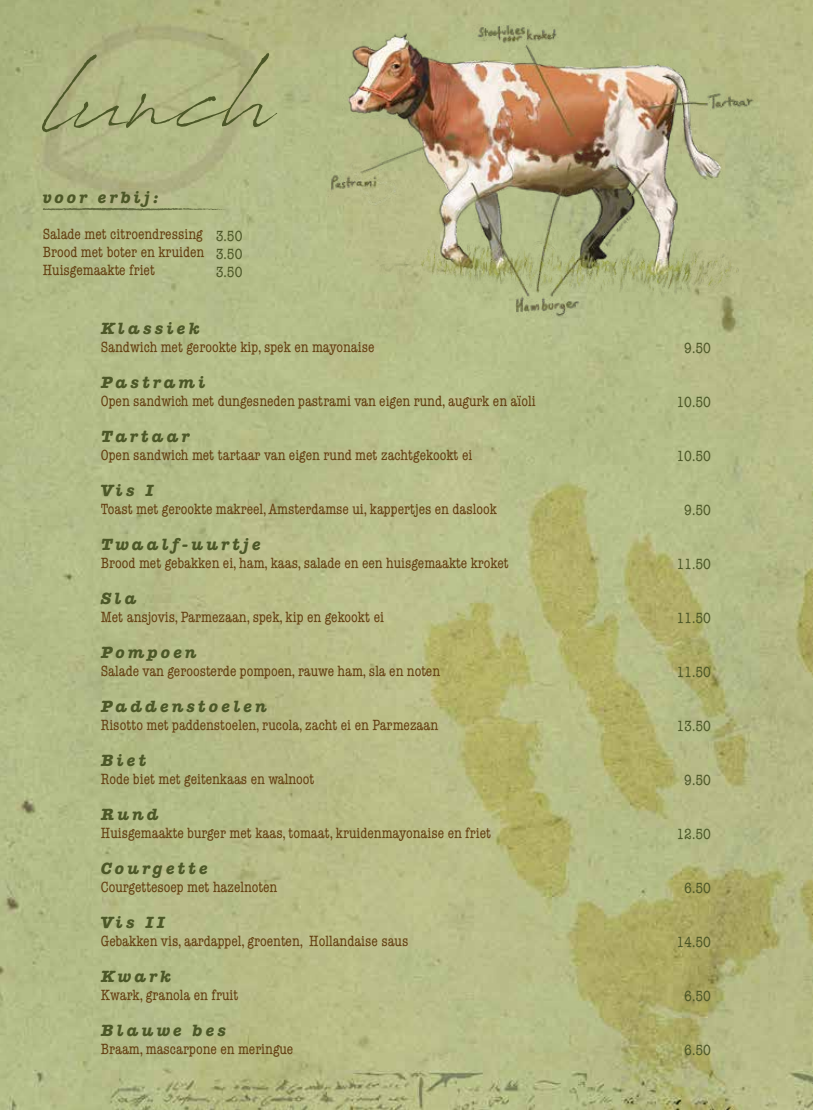
<style>
.page{position:relative;width:813px;height:1110px;background:#fff}
.page>*{position:absolute;margin:0;border:0;box-sizing:border-box;transform-origin:0 0}
.t1{font:118.35px "Antro Vectra";color:#4c5727}
.t2{font:italic 700 16.5px "American Typewriter Std";letter-spacing:.2em;color:#4c5727}
.t3{font:condensed 15px/18px "American Typewriter Std";color:#643f11;text-align:justify}
.t4{font:condensed 15px/18px "American Typewriter Std";color:#4c5727;text-align:justify}
</style>
<div class="page">
<img style="left:0;top:0;width:812px;height:1110px">
<svg style="left:42px;top:208px;width:184px;height:3px"></svg>
<img style="left:290px;top:0;width:497px;height:391px">
<h1 class="t1" style="left:44px;top:14px;width:227px">lunch</h1>
<p class="t2" style="left:43px;top:186px;width:117px">voor erbij:</p>
<p class="t3" style="left:43px;top:225px;width:163px">Salade met citroendressing Brood met boter en kruiden Huisgemaakte friet</p>
<p class="t4" style="left:216px;top:227px;width:28px">3.50<br>3.50<br>3.50</p>
<p class="t2" style="left:101px;top:317px;width:100px">Klassiek</p>
<p class="t3" style="left:101px;top:338px;width:275px">Sandwich met gerookte kip, spek en mayonaise</p>
<p class="t2" style="left:101px;top:371px;width:106px">Pastrami</p>
<p class="t3" style="left:101px;top:392px;width:436px">Open sandwich met dungesneden pastrami van eigen rund, augurk en aïoli</p>
<p class="t2" style="left:101px;top:425px;width:90px">Tartaar</p>
<p class="t3" style="left:101px;top:446px;width:373px">Open sandwich met tartaar van eigen rund met zachtgekookt ei</p>
<p class="t2" style="left:101px;top:479px;width:54px">Vis I</p>
<p class="t3" style="left:101px;top:500px;width:397px">Toast met gerookte makreel, Amsterdamse ui, kappertjes en daslook</p>
<p class="t2" style="left:101px;top:533px;width:161px">Twaalf-uurtje</p>
<p class="t3" style="left:101px;top:554px;width:409px">Brood met gebakken ei, ham, kaas, salade en een huisgemaakte kroket</p>
<p class="t2" style="left:101px;top:587px;width:37px">Sla</p>
<p class="t3" style="left:101px;top:608px;width:284px">Met ansjovis, Parmezaan, spek, kip en gekookt ei</p>
<p class="t2" style="left:101px;top:641px;width:97px">Pompoen</p>
<p class="t3" style="left:101px;top:662px;width:340px">Salade van geroosterde pompoen, rauwe ham, sla en noten</p>
<p class="t2" style="left:101px;top:695px;width:167px">Paddenstoelen</p>
<p class="t3" style="left:101px;top:716px;width:338px">Risotto met paddenstoelen, rucola, zacht ei en Parmezaan</p>
<p class="t2" style="left:101px;top:749px;width:47px">Biet</p>
<p class="t3" style="left:101px;top:770px;width:215px">Rode biet met geitenkaas en walnoot</p>
<p class="t2" style="left:101px;top:803px;width:59px">Rund</p>
<p class="t3" style="left:101px;top:824px;width:391px">Huisgemaakte burger met kaas, tomaat, kruidenmayonaise en friet</p>
<p class="t2" style="left:101px;top:857px;width:108px">Courgette</p>
<p class="t3" style="left:101px;top:878px;width:178px">Courgettesoep met hazelnoten</p>
<p class="t2" style="left:101px;top:911px;width:65px">Vis II</p>
<p class="t3" style="left:101px;top:932px;width:309px">Gebakken vis, aardappel, groenten, Hollandaise saus</p>
<p class="t2" style="left:101px;top:965px;width:72px">Kwark</p>
<p class="t3" style="left:101px;top:986px;width:139px">Kwark, granola en fruit</p>
<p class="t2" style="left:101px;top:1019px;width:127px">Blauwe bes</p>
<p class="t3" style="left:101px;top:1040px;width:194px">Braam, mascarpone en meringue</p>
<p class="t4" style="left:684px;top:339px;width:28px">9.50</p>
<p class="t4" style="left:676px;top:393px;width:36px">10.50</p>
<p class="t4" style="left:676px;top:447px;width:36px">10.50</p>
<p class="t4" style="left:684px;top:501px;width:28px">9.50</p>
<p class="t4" style="left:676px;top:555px;width:36px">11.50</p>
<p class="t4" style="left:676px;top:609px;width:36px">11.50</p>
<p class="t4" style="left:676px;top:663px;width:36px">11.50</p>
<p class="t4" style="left:676px;top:717px;width:36px">13.50</p>
<p class="t4" style="left:684px;top:771px;width:28px">9.50</p>
<p class="t4" style="left:676px;top:825px;width:36px">12.50</p>
<p class="t4" style="left:684px;top:879px;width:28px">6.50</p>
<p class="t4" style="left:676px;top:933px;width:36px">14.50</p>
<p class="t4" style="left:684px;top:987px;width:28px">6.50</p>
<p class="t4" style="left:684px;top:1041px;width:28px">6.50</p>
</div>
